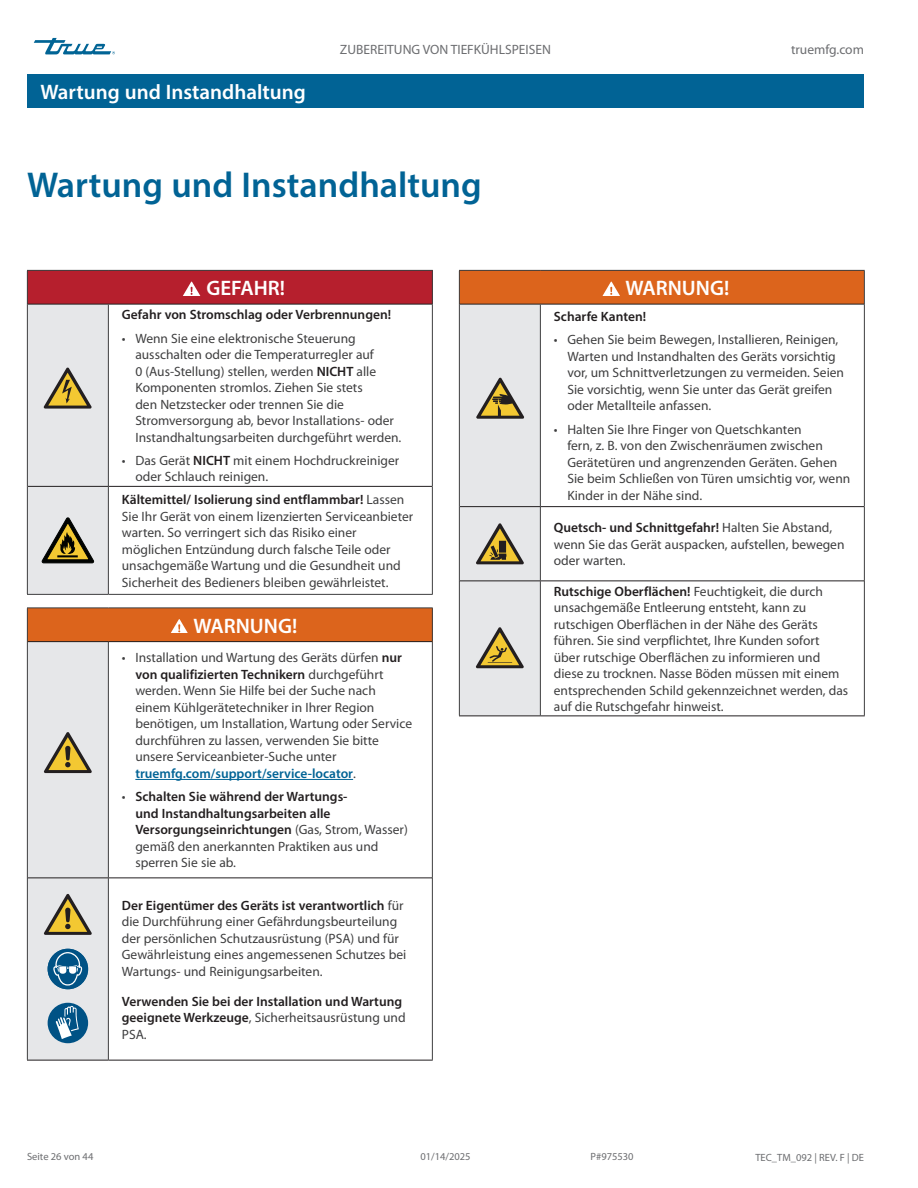
<style>
.page{position:relative;width:918px;height:1188px;background:#fff}
.page>*{position:absolute;margin:0;border:0;box-sizing:border-box;transform-origin:0 0}
.t1{font:600 36px "Myriad Pro";color:#016395}
.t2{font:600 21px "Myriad Pro";color:#fff}
.t3{font:13.5px/16.5px "Myriad Pro";color:#3e3e3f}
.t4{font:600 13.5px/16.5px "Myriad Pro";color:#231f20}
.t5{font:13.5px "Myriad Pro";color:#6c6d70}
.t6{font:10.5px "Myriad Pro";color:#6c6d70}
.s1{font-weight:600;color:#231f20}
.s2{font-weight:600;color:#016395}
.s3{font-weight:400;color:#3e3e3f}
</style>
<div class="page">
<svg style="left:34px;top:38px;width:81px;height:16px"></svg>
<div style="left:27px;top:74px;width:837px;height:34px;background:#016395"></div>
<div style="left:459px;top:270px;width:405px;height:34px;background:#dc641c"></div>
<svg style="left:541px;top:305px;width:323px;height:411px"></svg>
<hr style="left:459px;top:270px;width:81px;height:1px;background:#3e3e3f">
<hr style="left:459px;top:271px;width:1px;height:33px;background:#3e3e3f">
<hr style="left:540px;top:270px;width:325px;height:1px;background:#3e3e3f">
<hr style="left:864px;top:271px;width:1px;height:33px;background:#3e3e3f">
<hr style="left:540px;top:304px;width:1px;height:202px;background:#3e3e3f">
<hr style="left:864px;top:304px;width:1px;height:203px;background:#3e3e3f">
<hr style="left:540px;top:507px;width:1px;height:73px;background:#3e3e3f">
<hr style="left:864px;top:507px;width:1px;height:74px;background:#3e3e3f">
<hr style="left:540px;top:581px;width:1px;height:135px;background:#3e3e3f">
<hr style="left:864px;top:581px;width:1px;height:135px;background:#3e3e3f">
<hr style="left:540px;top:304px;width:324px;height:1px;background:#231f20">
<hr style="left:540px;top:580px;width:324px;height:1px;background:#231f20">
<hr style="left:459px;top:716px;width:81px;height:1px;background:#231f20">
<hr style="left:540px;top:716px;width:325px;height:1px;background:#231f20">
<hr style="left:540px;top:506px;width:324px;height:1px;background:#231f20">
<svg style="left:603px;top:282px;width:17px;height:13px"></svg>
<svg style="left:459px;top:304px;width:81px;height:412px;background:#d8d7d2"></svg>
<div style="left:27px;top:270px;width:405px;height:34px;background:#b61f2d"></div>
<div style="left:27px;top:305px;width:81px;height:755px;background:#e6e7e9"></div>
<svg style="left:108px;top:305px;width:324px;height:755px"></svg>
<div style="left:27px;top:608px;width:405px;height:34px;background:#dc641c"></div>
<hr style="left:27px;top:270px;width:81px;height:1px;background:#3e3e3f">
<hr style="left:27px;top:271px;width:1px;height:33px;background:#3e3e3f">
<hr style="left:108px;top:270px;width:325px;height:1px;background:#3e3e3f">
<hr style="left:432px;top:271px;width:1px;height:33px;background:#3e3e3f">
<hr style="left:27px;top:304px;width:1px;height:182px;background:#3e3e3f">
<hr style="left:108px;top:304px;width:1px;height:182px;background:#3e3e3f">
<hr style="left:432px;top:304px;width:1px;height:182px;background:#3e3e3f">
<hr style="left:27px;top:486px;width:1px;height:108px;background:#3e3e3f">
<hr style="left:108px;top:487px;width:1px;height:107px;background:#3e3e3f">
<hr style="left:432px;top:486px;width:1px;height:108px;background:#3e3e3f">
<hr style="left:27px;top:594px;width:81px;height:1px;background:#3e3e3f">
<hr style="left:108px;top:594px;width:325px;height:1px;background:#3e3e3f">
<hr style="left:27px;top:608px;width:81px;height:1px;background:#3e3e3f">
<hr style="left:27px;top:608px;width:1px;height:34px;background:#3e3e3f">
<hr style="left:108px;top:608px;width:325px;height:1px;background:#3e3e3f">
<hr style="left:432px;top:608px;width:1px;height:34px;background:#3e3e3f">
<hr style="left:27px;top:642px;width:1px;height:236px;background:#3e3e3f">
<hr style="left:108px;top:642px;width:1px;height:236px;background:#3e3e3f">
<hr style="left:432px;top:642px;width:1px;height:236px;background:#3e3e3f">
<hr style="left:27px;top:878px;width:1px;height:182px;background:#3e3e3f">
<hr style="left:108px;top:878px;width:1px;height:182px;background:#3e3e3f">
<hr style="left:432px;top:878px;width:1px;height:182px;background:#3e3e3f">
<hr style="left:28px;top:486px;width:80px;height:1px;background:#231f20">
<hr style="left:108px;top:486px;width:324px;height:1px;background:#231f20">
<hr style="left:28px;top:878px;width:80px;height:1px;background:#231f20">
<hr style="left:108px;top:878px;width:324px;height:1px;background:#231f20">
<hr style="left:27px;top:1060px;width:81px;height:1px;background:#231f20">
<hr style="left:108px;top:1060px;width:325px;height:1px;background:#231f20">
<hr style="left:28px;top:304px;width:80px;height:1px;background:#231f20">
<hr style="left:108px;top:304px;width:324px;height:1px;background:#231f20">
<hr style="left:28px;top:641px;width:80px;height:1px;background:#231f20">
<hr style="left:108px;top:641px;width:324px;height:1px;background:#231f20">
<svg style="left:183px;top:282px;width:17px;height:13px"></svg>
<svg style="left:44px;top:367px;width:48px;height:42px;background:#b9ac84"></svg>
<svg style="left:42px;top:518px;width:52px;height:45px;background:#9d9472"></svg>
<svg style="left:171px;top:619px;width:17px;height:14px"></svg>
<svg style="left:44px;top:732px;width:48px;height:41px;background:#b8ab82"></svg>
<hr style="left:135px;top:779px;width:218px;height:1px;background:#016395">
<svg style="left:44px;top:894px;width:48px;height:41px;background:#b7ab81"></svg>
<div style="left:48px;top:949px;width:40px;height:40px;background:#005285;border-radius:50%"></div>
<svg style="left:53px;top:952px;width:30px;height:34px"></svg>
<div style="left:48px;top:1003px;width:40px;height:40px;background:#005285;border-radius:50%"></div>
<svg style="left:56px;top:1006px;width:23px;height:33px"></svg>
<h2 class="t2" style="left:41px;top:79px;width:267px">Wartung und Instandhaltung</h2>
<p class="t5" style="left:340px;top:42px;width:213px">ZUBEREITUNG VON TIEFKÜHLSPEISEN</p>
<p class="t5" style="left:791px;top:42px;width:74px">truemfg.com</p>
<h1 class="t1" style="left:27px;top:162px;width:456px">Wartung und Instandhaltung</h1>
<h2 class="t2" style="left:206px;top:275px;width:80px">GEFAHR!</h2>
<p class="t4" style="left:122px;top:306px;width:271px">Gefahr von Stromschlag oder Verbrennungen!</p>
<p class="t3" style="left:135px;top:330px;width:268px;text-indent:-14px">• Wenn Sie eine elektronische Steuerung ausschalten oder die Temperaturregler auf<br>0 (Aus-Stellung) stellen, werden <span class="s1">NICHT</span> alle Komponenten stromlos. Ziehen Sie stets<br>den Netzstecker oder trennen Sie die Stromversorgung ab, bevor Installations- oder Instandhaltungsarbeiten durchgeführt werden.</p>
<p class="t3" style="left:135px;top:452px;width:265px;text-indent:-14px">• Das Gerät <span class="s1">NICHT</span> mit einem Hochdruckreiniger oder Schlauch reinigen.</p>
<p class="t3" style="left:122px;top:491px;width:293px"><span class="s1">Kältemittel/ Isolierung sind entflammbar!</span> Lassen Sie Ihr Gerät von einem lizenzierten Serviceanbieter warten. So verringert sich das Risiko einer möglichen Entzündung durch falsche Teile oder unsachgemäße Wartung und die Gesundheit und Sicherheit des Bedieners bleiben gewährleistet.</p>
<h2 class="t2" style="left:193px;top:612px;width:106px">WARNUNG!</h2>
<p class="t3" style="left:135px;top:649px;width:278px;text-indent:-14px">• Installation und Wartung des Geräts dürfen <span class="s1">nur von qualifizierten Technikern</span> durchgeführt werden. Wenn Sie Hilfe bei der Suche nach einem Kühlgerätetechniker in Ihrer Region benötigen, um Installation, Wartung oder Service durchführen zu lassen, verwenden Sie bitte unsere Serviceanbieter-Suche unter <span class="s2">truemfg.com/support/service-locator</span>.</p>
<p class="t4" style="left:135px;top:788px;width:274px;text-indent:-14px"><span class="s3">•</span> Schalten Sie während der Wartungs-<br>und Instandhaltungsarbeiten alle Versorgungseinrichtungen <span class="s3">(Gas, Strom, Wasser) gemäß den anerkannten Praktiken aus und sperren Sie sie ab.</span></p>
<p class="t3" style="left:122px;top:897px;width:286px"><span class="s1">Der Eigentümer des Geräts ist verantwortlich</span> für die Durchführung einer Gefährdungsbeurteilung der persönlichen Schutzausrüstung (PSA) und für Gewährleistung eines angemessenen Schutzes bei Wartungs- und Reinigungsarbeiten.</p>
<p class="t4" style="left:122px;top:992px;width:285px">Verwenden Sie bei der Installation und Wartung geeignete Werkzeuge<span class="s3">, Sicherheitsausrüstung und<br>PSA.</span></p>
<h2 class="t2" style="left:625px;top:275px;width:106px">WARNUNG!</h2>
<p class="t4" style="left:554px;top:308px;width:94px">Scharfe Kanten!</p>
<p class="t3" style="left:567px;top:331px;width:278px;text-indent:-14px">• Gehen Sie beim Bewegen, Installieren, Reinigen, Warten und Instandhalten des Geräts vorsichtig vor, um Schnittverletzungen zu vermeiden. Seien Sie vorsichtig, wenn Sie unter das Gerät greifen oder Metallteile anfassen.</p>
<p class="t3" style="left:567px;top:421px;width:284px;text-indent:-14px">• Halten Sie Ihre Finger von Quetschkanten<br>fern, z. B. von den Zwischenräumen zwischen Gerätetüren und angrenzenden Geräten. Gehen Sie beim Schließen von Türen umsichtig vor, wenn Kinder in der Nähe sind.</p>
<p class="t3" style="left:554px;top:519px;width:292px"><span class="s1">Quetsch- und Schnittgefahr!</span> Halten Sie Abstand, wenn Sie das Gerät auspacken, aufstellen, bewegen oder warten.</p>
<p class="t3" style="left:554px;top:583px;width:296px"><span class="s1">Rutschige Oberflächen!</span> Feuchtigkeit, die durch unsachgemäße Entleerung entsteht, kann zu rutschigen Oberflächen in der Nähe des Geräts führen. Sie sind verpflichtet, Ihre Kunden sofort über rutschige Oberflächen zu informieren und diese zu trocknen. Nasse Böden müssen mit einem entsprechenden Schild gekennzeichnet werden, das auf die Rutschgefahr hinweist.</p>
<p class="t6" style="left:27px;top:1150px;width:68px">Seite 26 von 44</p>
<p class="t6" style="left:420px;top:1150px;width:52px">01/14/2025</p>
<p class="t6" style="left:591px;top:1150px;width:45px">P#975530</p>
<p class="t6" style="left:755px;top:1151px;width:110px">TEC_TM_092 | REV. F | DE</p>
</div>
